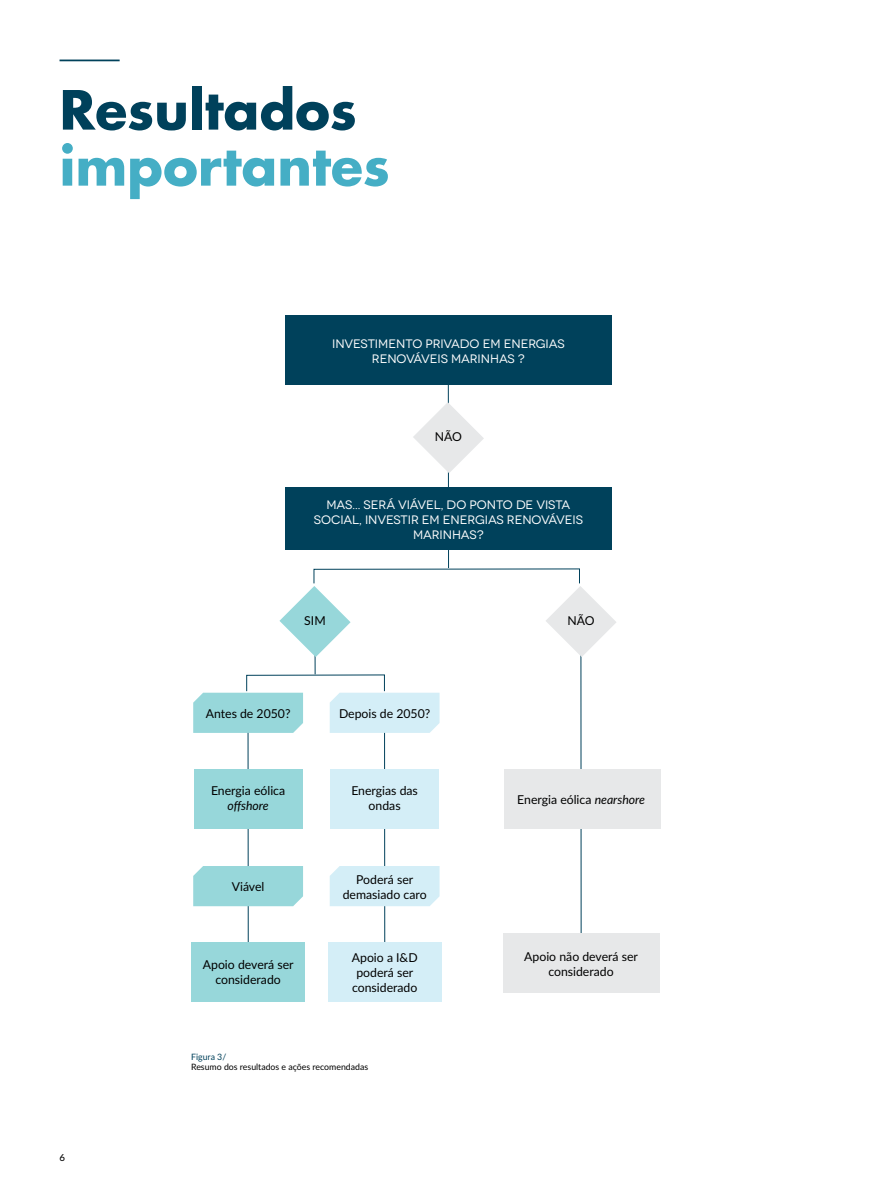
<style>
.page{position:relative;width:893px;height:1191px;background:#fff}
.page>*{position:absolute;margin:0;border:0;box-sizing:border-box;transform-origin:0 0}
.t1{font:700 52.5px "Futura Std";color:#45aec5}
.t2{font:700 52.5px "Futura Std";color:#00415b}
.t3{font:12.25px/14.7px "Lato";color:#000;text-align:center}
.t4{font:12.25px/14.7px "Novecentowide";letter-spacing:-.01em;color:#fff;text-align:center}
.t5{font:italic 12.25px "Lato";color:#000}
.t6{font:500 9.62px "Lato";color:#000}
.t7{font:8.75px "Lato";color:#000}
.t8{font:8.75px "Lato";color:#00415b}
.s1{font-style:italic}
</style>
<div class="page">
<hr style="left:60px;top:60px;width:60px;height:1px;background:#00415b">
<hr style="left:384px;top:721px;width:1px;height:227px;background:#00415b">
<hr style="left:248px;top:721px;width:1px;height:227px;background:#00415b">
<hr style="left:580px;top:647px;width:2px;height:311px;background:#00415b">
<hr style="left:314px;top:598px;width:2px;height:76px;background:#00415b">
<hr style="left:448px;top:385px;width:1px;height:183px;background:#00415b">
<div style="left:285px;top:315px;width:327px;height:70px;background:#00415b"></div>
<div style="left:285px;top:487px;width:327px;height:63px;background:#00415b"></div>
<svg style="left:413px;top:402px;width:71px;height:71px"></svg>
<svg style="left:546px;top:586px;width:70px;height:71px"></svg>
<svg style="left:279px;top:586px;width:72px;height:71px"></svg>
<div style="left:504px;top:769px;width:157px;height:59px;background:#e7e8e9"></div>
<div style="left:503px;top:934px;width:156px;height:59px;background:#e7e8e9"></div>
<div style="left:330px;top:692px;width:110px;height:41px;background:#d4eef7"></div>
<div style="left:193px;top:692px;width:110px;height:41px;background:#97d7da"></div>
<div style="left:194px;top:769px;width:108px;height:59px;background:#97d7da"></div>
<div style="left:330px;top:769px;width:109px;height:59px;background:#d4eef7"></div>
<div style="left:330px;top:866px;width:110px;height:40px;background:#d4eef7"></div>
<div style="left:193px;top:866px;width:110px;height:40px;background:#97d7da"></div>
<div style="left:191px;top:942px;width:114px;height:59px;background:#97d7da"></div>
<div style="left:328px;top:942px;width:114px;height:59px;background:#d4eef7"></div>
<h1 class="t2" style="left:60px;top:75px;width:299px">Resultados</h1>
<h1 class="t1" style="left:60px;top:131px;width:332px">importantes</h1>
<p class="t4" style="left:332px;top:336px;width:234px">INVESTIMENTO PRIVADO EM ENERGIAS<br>RENOVÁVEIS MARINHAS ?</p>
<p class="t3" style="left:435px;top:429px;width:29px">NÃO</p>
<p class="t4" style="left:314px;top:498px;width:271px">MAS... SERÁ VIÁVEL, DO PONTO DE VISTA<br>SOCIAL, INVESTIR EM ENERGIAS RENOVÁVEIS<br>MARINHAS?</p>
<p class="t3" style="left:304px;top:613px;width:23px">SIM</p>
<p class="t3" style="left:567px;top:613px;width:29px">NÃO</p>
<p class="t6" style="left:60px;top:1150px;width:7px">6</p>
<p class="t3" style="left:206px;top:705px;width:86px">Antes de 2050?</p>
<p class="t3" style="left:339px;top:705px;width:93px">Depois de 2050?</p>
<p class="t3" style="left:211px;top:783px;width:76px">Energia eólica</p>
<p class="t5" style="left:227px;top:796px;width:43px">offshore</p>
<p class="t3" style="left:232px;top:878px;width:34px">Viável</p>
<p class="t3" style="left:351px;top:783px;width:68px">Energias das ondas</p>
<p class="t3" style="left:343px;top:872px;width:85px">Poderá ser demasiado caro</p>
<p class="t3" style="left:203px;top:957px;width:92px">Apoio deverá ser considerado</p>
<p class="t3" style="left:352px;top:950px;width:67px">Apoio a I&amp;D poderá ser considerado</p>
<p class="t8" style="left:191px;top:1050px;width:37px">Figura 3/</p>
<p class="t7" style="left:191px;top:1060px;width:179px">Resumo dos resultados e ações recomendadas</p>
<p class="t3" style="left:517px;top:791px;width:129px">Energia eólica <span class="s1">nearshore</span></p>
<p class="t3" style="left:524px;top:948px;width:115px">Apoio não deverá ser considerado</p>
</div>
